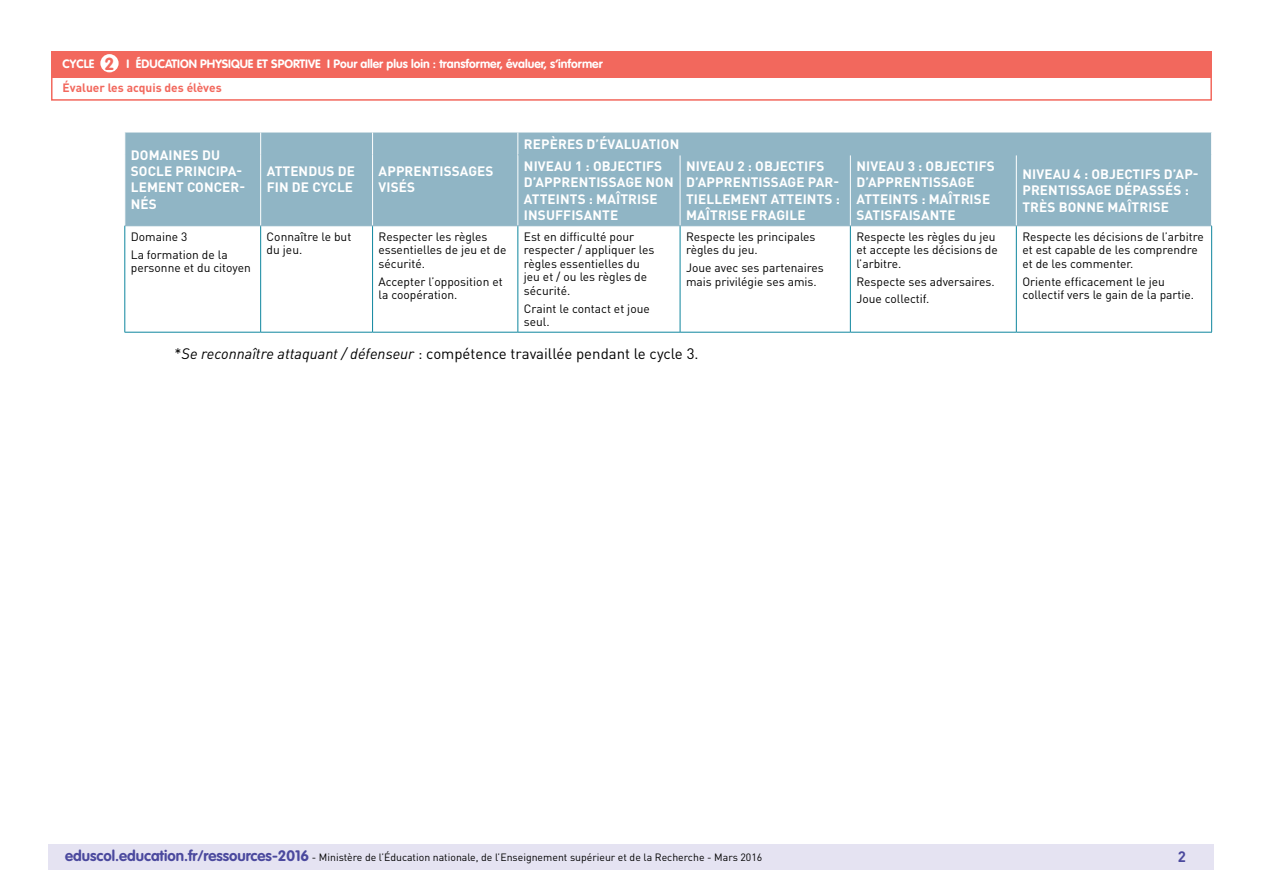
<style>
.page{position:relative;width:1263px;height:893px;background:#fff}
.page>*{position:absolute;margin:0;border:0;box-sizing:border-box;transform-origin:0 0}
.t1{font:700 17.25px "VAG Rounded Std";color:#f2685d}
._06_Texte_courant{font:15px "DIN Pro";color:#000}
.t2{font:700 15px "DIN Pro";color:#4b499e}
.Titre_têtière_tablea{font:700 13.5px/16.2px "DIN Pro";letter-spacing:.01em;color:#fff}
.Texte_courant_tablea{font:12px/13.5px "DIN Pro";color:#000}
.t3{font:700 12px "VAG Rounded Std";color:#fff}
.t4{font:700 12px "DIN Pro";color:#f2685d}
.t5{font:10.5px "DIN Pro";color:#000}
.s1{font-style:italic}
.s2{font-family:"VAG Rounded Std";font-weight:700;font-size:15px;color:#4b499e}
</style>
<div class="page">
<div style="left:49px;top:844px;width:1165px;height:26px;background:#e5e3f2"></div>
<div style="left:51px;top:51px;width:1161px;height:27px;background:#f2685d"></div>
<div style="left:100px;top:54px;width:19px;height:18px;background:#fff;border-radius:50%"></div>
<div style="left:51px;top:76px;width:1161px;height:25px;border:2px solid #f2685d"></div>
<div style="left:125px;top:133px;width:1086px;height:92px;background:#90b5c5"></div>
<svg style="left:260px;top:133px;width:1px;height:22px"></svg>
<svg style="left:372px;top:133px;width:1px;height:22px"></svg>
<svg style="left:518px;top:133px;width:1px;height:22px"></svg>
<hr style="left:260px;top:155px;width:1px;height:70px;background:#fff">
<hr style="left:372px;top:155px;width:1px;height:70px;background:#fff">
<hr style="left:518px;top:155px;width:1px;height:70px;background:#fff">
<hr style="left:680px;top:155px;width:1px;height:70px;background:#fff">
<hr style="left:850px;top:155px;width:1px;height:70px;background:#fff">
<hr style="left:1016px;top:155px;width:1px;height:70px;background:#fff">
<hr style="left:518px;top:155px;width:162px;height:1px;background:#90b5c5">
<hr style="left:680px;top:155px;width:170px;height:1px;background:#90b5c5">
<hr style="left:850px;top:155px;width:166px;height:1px;background:#90b5c5">
<hr style="left:1016px;top:155px;width:195px;height:1px;background:#90b5c5">
<hr style="left:260px;top:226px;width:1px;height:106px;background:#0e869e">
<hr style="left:372px;top:226px;width:1px;height:106px;background:#0e869e">
<hr style="left:518px;top:226px;width:1px;height:106px;background:#0e869e">
<hr style="left:680px;top:226px;width:1px;height:106px;background:#0e869e">
<hr style="left:850px;top:226px;width:1px;height:106px;background:#0e869e">
<hr style="left:1016px;top:226px;width:1px;height:106px;background:#0e869e">
<svg style="left:1211px;top:133px;width:1px;height:22px"></svg>
<hr style="left:124px;top:225px;width:137px;height:1px;background:#90b5c5">
<hr style="left:261px;top:225px;width:112px;height:1px;background:#90b5c5">
<hr style="left:373px;top:225px;width:145px;height:1px;background:#90b5c5">
<hr style="left:518px;top:225px;width:162px;height:1px;background:#90b5c5">
<hr style="left:680px;top:225px;width:170px;height:1px;background:#90b5c5">
<hr style="left:850px;top:225px;width:166px;height:1px;background:#90b5c5">
<hr style="left:1016px;top:225px;width:196px;height:1px;background:#90b5c5">
<hr style="left:124px;top:226px;width:1px;height:106px;background:#0e869e">
<hr style="left:1211px;top:226px;width:1px;height:106px;background:#0e869e">
<hr style="left:124px;top:332px;width:137px;height:1px;background:#0e869e">
<hr style="left:261px;top:332px;width:112px;height:1px;background:#0e869e">
<hr style="left:373px;top:332px;width:145px;height:1px;background:#0e869e">
<hr style="left:518px;top:332px;width:162px;height:1px;background:#0e869e">
<hr style="left:680px;top:332px;width:170px;height:1px;background:#0e869e">
<hr style="left:850px;top:332px;width:166px;height:1px;background:#0e869e">
<hr style="left:1016px;top:332px;width:196px;height:1px;background:#0e869e">
<p class="t3" style="left:63px;top:57px;width:33px">CYCLE</p>
<p class="t3" style="left:127px;top:57px;width:478px">I ÉDUCATION PHYSIQUE ET SPORTIVE I Pour aller plus loin : transformer, évaluer, s’informer</p>
<p class="t1" style="left:105px;top:53px;width:11px">2</p>
<p class="t4" style="left:63px;top:80px;width:161px">Évaluer les acquis des élèves</p>
<p class="Titre_têtière_tablea" style="left:131px;top:147px;width:116px">DOMAINES DU<br>SOCLE PRINCIPA-<br>LEMENT CONCER-<br>NÉS</p>
<p class="Texte_courant_tablea" style="left:131px;top:230px;width:58px">Domaine 3</p>
<p class="Texte_courant_tablea" style="left:131px;top:247px;width:121px">La formation de la personne et du citoyen</p>
<p class="Titre_têtière_tablea" style="left:267px;top:163px;width:90px">ATTENDUS DE<br>FIN DE CYCLE</p>
<p class="Titre_têtière_tablea" style="left:379px;top:163px;width:116px">APPRENTISSAGES<br>VISÉS</p>
<p class="Texte_courant_tablea" style="left:267px;top:230px;width:86px">Connaître le but du jeu.</p>
<p class="Texte_courant_tablea" style="left:379px;top:230px;width:129px">Respecter les règles essentielles de jeu et de sécurité.</p>
<p class="Texte_courant_tablea" style="left:379px;top:274px;width:126px">Accepter l’opposition et la coopération.</p>
<p class="Titre_têtière_tablea" style="left:524px;top:135px;width:157px">REPÈRES D’ÉVALUATION</p>
<p class="Titre_têtière_tablea" style="left:524px;top:158px;width:151px">NIVEAU 1 : OBJECTIFS<br>D’APPRENTISSAGE NON<br>ATTEINTS : MAÎTRISE<br>INSUFFISANTE</p>
<p class="Titre_têtière_tablea" style="left:686px;top:158px;width:155px">NIVEAU 2 : OBJECTIFS<br>D’APPRENTISSAGE PAR-<br>TIELLEMENT ATTEINTS :<br>MAÎTRISE FRAGILE</p>
<p class="Titre_têtière_tablea" style="left:856px;top:158px;width:140px">NIVEAU 3 : OBJECTIFS<br>D’APPRENTISSAGE<br>ATTEINTS : MAÎTRISE<br>SATISFAISANTE</p>
<p class="Titre_têtière_tablea" style="left:1022px;top:166px;width:178px">NIVEAU 4 : OBJECTIFS D’AP-<br>PRENTISSAGE DÉPASSÉS :<br>TRÈS BONNE MAÎTRISE</p>
<p class="Texte_courant_tablea" style="left:524px;top:230px;width:132px">Est en difficulté pour respecter / appliquer les règles essentielles du jeu et / ou les règles de sécurité.</p>
<p class="Texte_courant_tablea" style="left:524px;top:301px;width:127px">Craint le contact et joue seul.</p>
<p class="Texte_courant_tablea" style="left:686px;top:230px;width:131px">Respecte les principales règles du jeu.</p>
<p class="Texte_courant_tablea" style="left:686px;top:261px;width:139px">Joue avec ses partenaires mais privilégie ses amis.</p>
<p class="Texte_courant_tablea" style="left:856px;top:230px;width:143px">Respecte les règles du jeu et accepte les décisions de l’arbitre.</p>
<p class="Texte_courant_tablea" style="left:856px;top:274px;width:140px">Respecte ses adversaires.</p>
<p class="Texte_courant_tablea" style="left:856px;top:292px;width:75px">Joue collectif.</p>
<p class="Texte_courant_tablea" style="left:1022px;top:230px;width:183px">Respecte les décisions de l’arbitre et est capable de les comprendre et de les commenter.</p>
<p class="Texte_courant_tablea" style="left:1022px;top:274px;width:173px">Oriente efficacement le jeu collectif vers le gain de la partie.</p>
<p class="_06_Texte_courant" style="left:174px;top:344px;width:526px">*<span class="s1">Se reconnaître attaquant / défenseur</span> : compétence travaillée pendant le cycle 3.</p>
<p class="t5" style="left:65px;top:850px;width:699px"><span class="s2">eduscol.education.fr/ressources-2016</span> - Ministère de l’Éducation nationale, de l’Enseignement supérieur et de la Recherche - Mars 2016</p>
<p class="t2" style="left:1178px;top:846px;width:10px">2</p>
</div>
